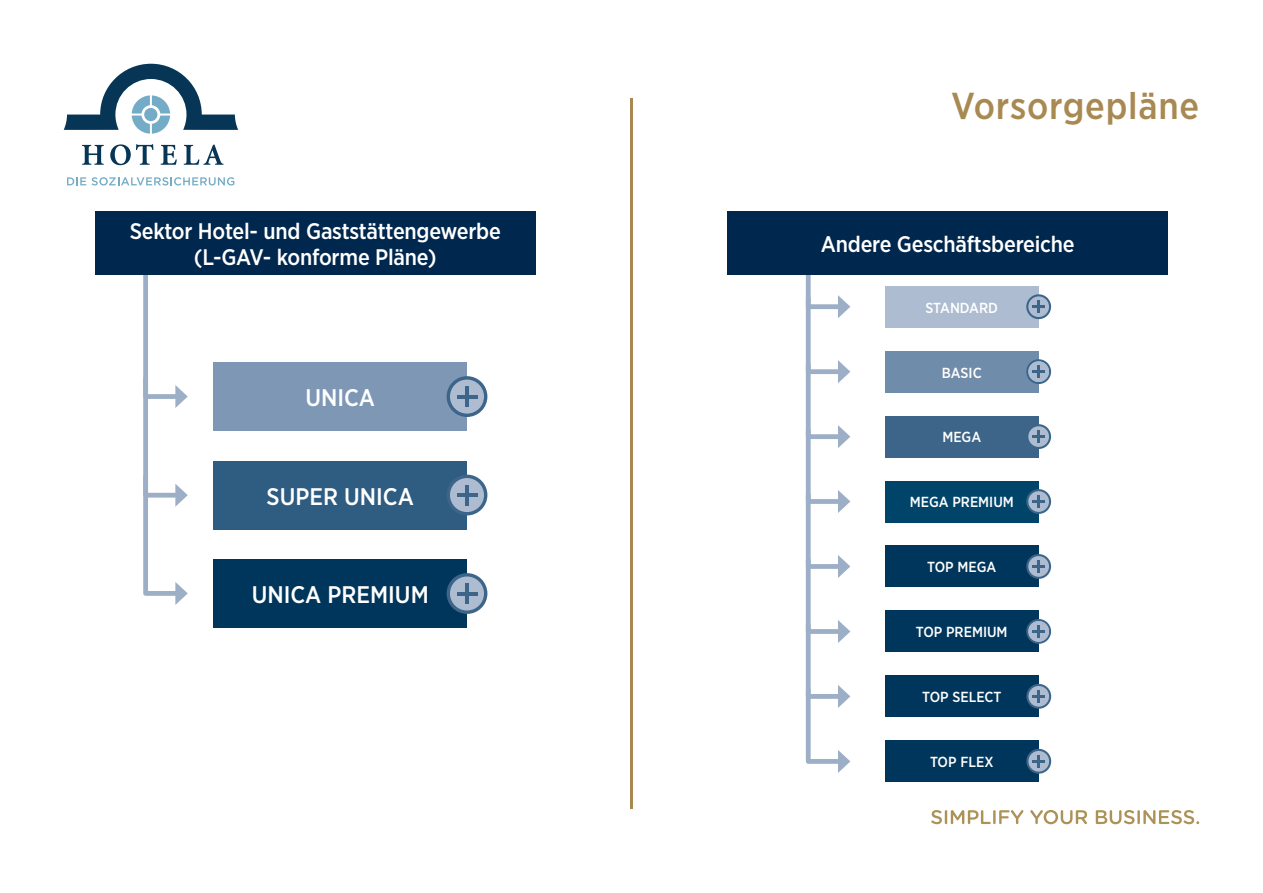
<style>
.page{position:relative;width:1263px;height:893px;background:#fff}
.page>*{position:absolute;margin:0;border:0;box-sizing:border-box;transform-origin:0 0}
.t1{font:500 37.5px "Gotham Narrow";letter-spacing:.02em;color:#a88952}
.t2{font:500 24px "Gotham Narrow";color:#fff}
.t3{font:500 22.5px/25.5px "Gotham Narrow";letter-spacing:-.01em;color:#fff;text-align:center}
.t4{font:500 14.55px "Gotham Narrow";color:#fff}
</style>
<div class="page">
<hr style="left:630px;top:98px;width:2px;height:710px;background:#a88952">
<svg style="left:143px;top:275px;width:45px;height:330px"></svg>
<svg style="left:805px;top:275px;width:45px;height:498px"></svg>
<div style="left:213px;top:559px;width:254px;height:68px;background:#00365b"></div>
<div style="left:213px;top:461px;width:254px;height:68px;background:#2f5c81"></div>
<div style="left:213px;top:363px;width:254px;height:68px;background:#7e97b5"></div>
<div style="left:95px;top:211px;width:441px;height:64px;background:#00274d"></div>
<div style="left:885px;top:416px;width:154px;height:41px;background:#3c6589"></div>
<div style="left:885px;top:676px;width:154px;height:41px;background:#00365b"></div>
<div style="left:885px;top:481px;width:154px;height:41px;background:#00446a"></div>
<div style="left:885px;top:741px;width:153px;height:41px;background:#00365b"></div>
<div style="left:885px;top:351px;width:154px;height:41px;background:#708cab"></div>
<div style="left:885px;top:611px;width:153px;height:41px;background:#00365b"></div>
<div style="left:885px;top:286px;width:154px;height:41px;background:#adbcd1"></div>
<div style="left:885px;top:546px;width:153px;height:41px;background:#00365b"></div>
<svg style="left:1026px;top:424px;width:25px;height:25px"></svg>
<div style="left:1028px;top:426px;width:21px;height:21px;background:#adbcd1;border-radius:50%"></div>
<svg style="left:1032px;top:430px;width:13px;height:13px"></svg>
<svg style="left:1026px;top:684px;width:25px;height:25px"></svg>
<div style="left:1028px;top:686px;width:21px;height:21px;background:#adbcd1;border-radius:50%"></div>
<svg style="left:1032px;top:690px;width:13px;height:12px"></svg>
<svg style="left:1026px;top:489px;width:25px;height:25px"></svg>
<div style="left:1028px;top:491px;width:21px;height:21px;background:#adbcd1;border-radius:50%"></div>
<svg style="left:1032px;top:495px;width:13px;height:13px"></svg>
<svg style="left:1026px;top:749px;width:25px;height:25px"></svg>
<div style="left:1028px;top:751px;width:21px;height:21px;background:#adbcd1;border-radius:50%"></div>
<svg style="left:1032px;top:755px;width:13px;height:12px"></svg>
<svg style="left:1026px;top:359px;width:25px;height:25px"></svg>
<div style="left:1028px;top:361px;width:21px;height:21px;background:#adbcd1;border-radius:50%"></div>
<svg style="left:1032px;top:365px;width:13px;height:13px"></svg>
<svg style="left:1026px;top:619px;width:25px;height:25px"></svg>
<div style="left:1028px;top:621px;width:21px;height:21px;background:#adbcd1;border-radius:50%"></div>
<svg style="left:1032px;top:625px;width:13px;height:13px"></svg>
<svg style="left:1026px;top:294px;width:25px;height:25px"></svg>
<div style="left:1028px;top:296px;width:21px;height:21px;background:#adbcd1;border-radius:50%"></div>
<svg style="left:1032px;top:300px;width:13px;height:13px"></svg>
<svg style="left:1026px;top:554px;width:25px;height:25px"></svg>
<div style="left:1028px;top:556px;width:21px;height:21px;background:#adbcd1;border-radius:50%"></div>
<svg style="left:1032px;top:560px;width:13px;height:13px"></svg>
<div style="left:447px;top:475px;width:40px;height:40px;background:#3c6589;border-radius:50%"></div>
<div style="left:450px;top:478px;width:34px;height:34px;background:#adbcd1;border-radius:50%"></div>
<hr style="left:465px;top:485px;width:4px;height:20px;background:#3c6589">
<hr style="left:457px;top:493px;width:20px;height:4px;background:#3c6589">
<svg style="left:447px;top:573px;width:40px;height:41px"></svg>
<div style="left:450px;top:576px;width:34px;height:34px;background:#adbcd1;border-radius:50%"></div>
<hr style="left:465px;top:583px;width:4px;height:21px;background:#3c6589">
<hr style="left:457px;top:592px;width:20px;height:3px;background:#3c6589">
<svg style="left:447px;top:376px;width:40px;height:41px"></svg>
<div style="left:450px;top:380px;width:34px;height:34px;background:#adbcd1;border-radius:50%"></div>
<hr style="left:465px;top:386px;width:4px;height:21px;background:#3c6589">
<hr style="left:457px;top:395px;width:20px;height:3px;background:#3c6589">
<div style="left:727px;top:211px;width:441px;height:64px;background:#00274d"></div>
<svg style="left:931px;top:810px;width:268px;height:14px"></svg>
<svg style="left:82px;top:145px;width:22px;height:20px"></svg>
<svg style="left:110px;top:144px;width:43px;height:21px"></svg>
<svg style="left:161px;top:145px;width:16px;height:20px"></svg>
<svg style="left:184px;top:145px;width:39px;height:20px"></svg>
<svg style="left:64px;top:64px;width:174px;height:70px"></svg>
<div style="left:144px;top:108px;width:13px;height:13px;background:#74acc7;border-radius:50%"></div>
<svg style="left:67px;top:177px;width:19px;height:8px"></svg>
<svg style="left:92px;top:177px;width:142px;height:9px"></svg>
<p class="t3" style="left:130px;top:218px;width:373px">Sektor Hotel- und Gaststättengewerbe (L-GAV- konforme Pläne)</p>
<p class="t2" style="left:305px;top:383px;width:71px">UNICA</p>
<p class="t2" style="left:266px;top:481px;width:149px">SUPER UNICA</p>
<p class="t2" style="left:252px;top:579px;width:179px">UNICA PREMIUM</p>
<h1 class="t1" style="left:951px;top:82px;width:250px">Vorsorgepläne</h1>
<p class="t3" style="left:821px;top:231px;width:255px">Andere Geschäftsbereiche</p>
<p class="t4" style="left:925px;top:298px;width:74px">STANDARD</p>
<p class="t4" style="left:942px;top:363px;width:41px">BASIC</p>
<p class="t4" style="left:942px;top:428px;width:40px">MEGA</p>
<p class="t4" style="left:910px;top:493px;width:106px">MEGA PREMIUM</p>
<p class="t4" style="left:927px;top:558px;width:71px">TOP MEGA</p>
<p class="t4" style="left:916px;top:623px;width:93px">TOP PREMIUM</p>
<p class="t4" style="left:922px;top:688px;width:81px">TOP SELECT</p>
<p class="t4" style="left:930px;top:753px;width:65px">TOP FLEX</p>
</div>
